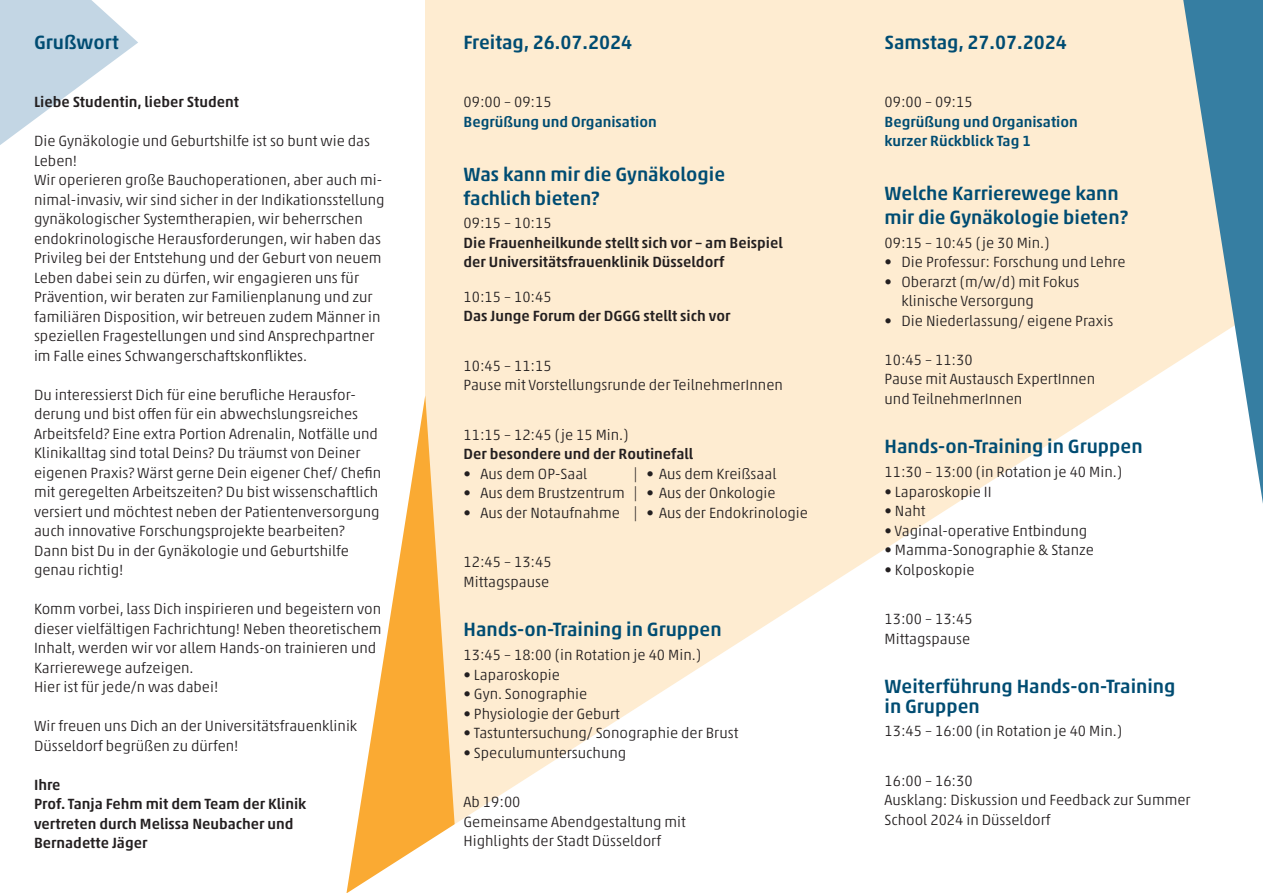
<style>
.page{position:relative;width:1263px;height:893px;background:#fff}
.page>*{position:absolute;margin:0;border:0;box-sizing:border-box;transform-origin:0 0}
.t1{font:500 19.5px/24px "Akko Pro";color:#004c72}
.t2{font:300 15px/19.5px "Akko Pro";color:#231f20}
.t3{font:500 15px/19.5px "Akko Pro";color:#231f20}
.t4{font:500 15px/19.5px "Akko Pro";color:#004c72}
</style>
<div class="page">
<div style="left:425px;top:0;width:838px;height:893px;background:#feecd1"></div>
<svg style="left:347px;top:358px;width:916px;height:535px;fill:#fff"></svg>
<svg style="left:1183px;top:0;width:80px;height:504px"></svg>
<svg style="left:0;top:0;width:138px;height:145px"></svg>
<h1 class="t1" style="left:34px;top:30px;width:86px">Grußwort</h1>
<p class="t3" style="left:34px;top:92px;width:206px">Liebe Studentin, lieber Student</p>
<p class="t2" style="left:34px;top:131px;width:352px">Die Gynäkologie und Geburtshilfe ist so bunt wie das Leben!<br>Wir operieren große Bauchoperationen, aber auch mi&shy;nimal-invasiv, wir sind sicher in der Indikationsstellung gynäkologischer Systemtherapien, wir beherrschen endokrinologische Herausforderungen, wir haben das Privileg bei der Entstehung und der Geburt von neuem Leben dabei sein zu dürfen, wir engagieren uns für Prävention, wir beraten zur Familienplanung und zur familiären Disposition, wir betreuen zudem Männer in speziellen Fragestellungen und sind Ansprechpartner im Falle eines Schwangerschaftskonfliktes.</p>
<p class="t2" style="left:34px;top:385px;width:349px">Du interessierst Dich für eine berufliche Herausfor&shy;derung und bist offen für ein abwechslungsreiches Arbeitsfeld? Eine extra Portion Adrenalin, Notfälle und Klinikalltag sind total Deins? Du träumst von Deiner eigenen Praxis? Wärst gerne Dein eigener Chef/ Chefin mit geregelten Arbeitszeiten? Du bist wissenschaftlich versiert und möchtest neben der Patientenversorgung auch innovative Forschungsprojekte bearbeiten?<br>Dann bist Du in der Gynäkologie und Geburtshilfe genau richtig!</p>
<p class="t2" style="left:34px;top:599px;width:349px">Komm vorbei, lass Dich inspirieren und begeistern von dieser vielfältigen Fachrichtung! Neben theoretischem Inhalt, werden wir vor allem Hands-on trainieren und Karrierewege aufzeigen.<br>Hier ist für jede/n was dabei!</p>
<p class="t2" style="left:34px;top:716px;width:325px">Wir freuen uns Dich an der Universitätsfrauenklinik<br>Düsseldorf begrüßen zu dürfen!</p>
<p class="t3" style="left:34px;top:775px;width:274px">Ihre<br>Prof. Tanja Fehm mit dem Team der Klinik vertreten durch Melissa Neubacher und<br>Bernadette Jäger</p>
<h1 class="t1" style="left:463px;top:30px;width:170px">Freitag, 26.07.2024</h1>
<p class="t2" style="left:463px;top:92px;width:90px">09:00 – 09:15</p>
<p class="t4" style="left:463px;top:112px;width:195px">Begrüßung und Organisation</p>
<h1 class="t1" style="left:463px;top:162px;width:263px">Was kann mir die Gynäkologie fachlich bieten?</h1>
<p class="t2" style="left:463px;top:213px;width:90px">09:15 – 10:15</p>
<p class="t3" style="left:463px;top:233px;width:321px">Die Frauenheilkunde stellt sich vor – am Beispiel der Universitätsfrauenklinik Düsseldorf</p>
<p class="t2" style="left:463px;top:287px;width:90px">10:15 – 10:45</p>
<p class="t3" style="left:463px;top:306px;width:268px">Das Junge Forum der DGGG stellt sich vor</p>
<p class="t2" style="left:463px;top:356px;width:321px">10:45 – 11:15<br>Pause mit Vorstellungsrunde der TeilnehmerInnen</p>
<p class="t2" style="left:463px;top:425px;width:167px">11:15 – 12:45 (je 15 Min.)</p>
<p class="t3" style="left:463px;top:444px;width:231px">Der besondere und der Routinefall</p>
<p class="t2" style="left:463px;top:464px;width:125px">• Aus dem OP-Saal</p>
<p class="t2" style="left:634px;top:464px;width:144px">| • Aus dem Kreißsaal</p>
<p class="t2" style="left:463px;top:483px;width:314px">• Aus dem Brustzentrum | • Aus der Onkologie</p>
<p class="t2" style="left:463px;top:503px;width:346px">• Aus der Notaufnahme | • Aus der Endokrinologie</p>
<p class="t2" style="left:463px;top:552px;width:90px">12:45 – 13:45<br>Mittagspause</p>
<h1 class="t1" style="left:463px;top:617px;width:260px">Hands-on-Training in Gruppen</h1>
<p class="t2" style="left:463px;top:645px;width:239px">13:45 – 18:00 (in Rotation je 40 Min.)</p>
<p class="t2" style="left:463px;top:665px;width:98px">• Laparoskopie</p>
<p class="t2" style="left:463px;top:684px;width:125px">• Gyn. Sonographie</p>
<p class="t2" style="left:463px;top:704px;width:158px">• Physiologie der Geburt</p>
<p class="t2" style="left:463px;top:723px;width:276px">• Tastuntersuchung/ Sonographie der Brust</p>
<p class="t2" style="left:463px;top:743px;width:164px">• Speculumuntersuchung</p>
<p class="t2" style="left:463px;top:792px;width:224px">Ab 19:00<br>Gemeinsame Abendgestaltung mit<br>Highlights der Stadt Düsseldorf</p>
<h1 class="t1" style="left:884px;top:30px;width:184px">Samstag, 27.07.2024</h1>
<p class="t2" style="left:884px;top:92px;width:90px">09:00 – 09:15</p>
<p class="t4" style="left:884px;top:112px;width:195px">Begrüßung und Organisation kurzer Rückblick Tag 1</p>
<h1 class="t1" style="left:884px;top:181px;width:245px">Welche Karrierewege kann mir die Gynäkologie bieten?</h1>
<p class="t2" style="left:884px;top:233px;width:167px">09:15 – 10:45 (je 30 Min.)</p>
<p class="t2" style="left:884px;top:252px;width:242px">• Die Professur: Forschung und Lehre</p>
<p class="t2" style="left:901px;top:272px;width:179px;text-indent:-17px">• Oberarzt (m/w/d) mit Fokus klinische Versorgung</p>
<p class="t2" style="left:884px;top:311px;width:230px">• Die Niederlassung/ eigene Praxis</p>
<p class="t2" style="left:884px;top:350px;width:212px">10:45 – 11:30<br>Pause mit Austausch ExpertInnen und TeilnehmerInnen</p>
<h1 class="t1" style="left:884px;top:434px;width:260px">Hands-on-Training in Gruppen</h1>
<p class="t2" style="left:884px;top:462px;width:239px">11:30 – 13:00 (in Rotation je 40 Min.)</p>
<p class="t2" style="left:884px;top:482px;width:109px">• Laparoskopie II</p>
<p class="t2" style="left:884px;top:501px;width:43px">• Naht</p>
<p class="t2" style="left:884px;top:521px;width:204px">• Vaginal-operative Entbindung</p>
<p class="t2" style="left:884px;top:540px;width:211px">• Mamma-Sonographie &amp; Stanze</p>
<p class="t2" style="left:884px;top:560px;width:91px">• Kolposkopie</p>
<p class="t2" style="left:884px;top:609px;width:90px">13:00 – 13:45<br>Mittagspause</p>
<h1 class="t1" style="left:884px;top:676px;width:292px;line-height:19.5px">Weiterführung Hands-on-Training in Gruppen</h1>
<p class="t2" style="left:884px;top:721px;width:239px">13:45 – 16:00 (in Rotation je 40 Min.)</p>
<p class="t2" style="left:884px;top:771px;width:307px">16:00 – 16:30<br>Ausklang: Diskussion und Feedback zur Summer<br>School 2024 in Düsseldorf</p>
</div>
